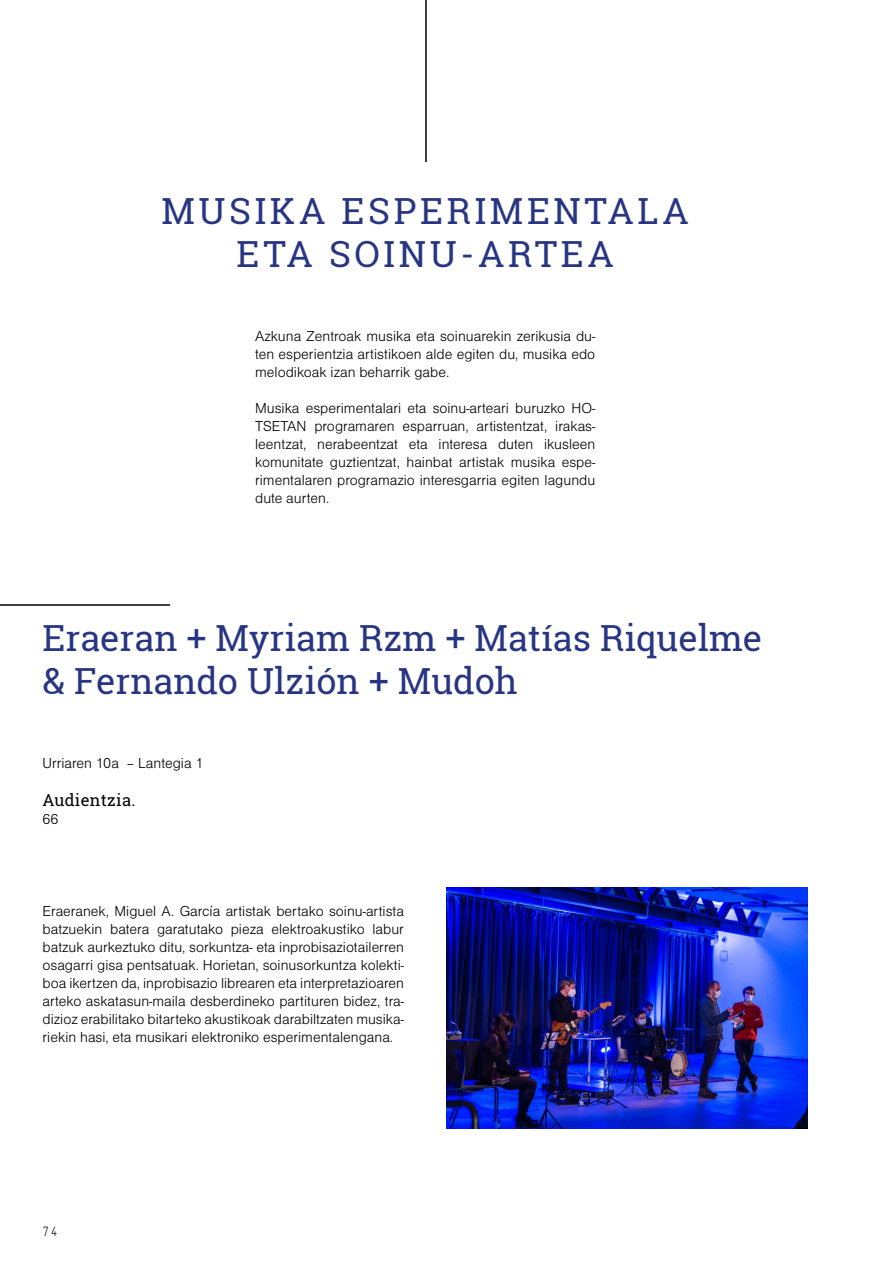
<style>
.page{position:relative;width:893px;height:1263px;background:#fff}
.page>*{position:absolute;margin:0;border:0;box-sizing:border-box;transform-origin:0 0}
.t1{font:36px/43.2px "Roboto Slab";color:#283583}
.t2{font:36px/43.2px "Roboto Slab";letter-spacing:.1em;color:#283583;text-align:center}
.t3{font:16.5px "Roboto Slab";letter-spacing:.02em;color:#000}
.t4{font:15px/18px "Nimbus Sans DOT Ligh";color:#000;text-align:justify}
.t5{font:13.5px "Alhondiga Bilbao Light Condensed L";color:#000}
</style>
<div class="page">
<hr style="left:425px;top:0;width:2px;height:162px;background:#000">
<hr style="left:0;top:604px;width:170px;height:2px;background:#000">
<img style="left:446px;top:888px;width:362px;height:241px">
<h1 class="t2" style="left:161px;top:189px;width:529px">MUSIKA ESPERIMENTALA<br>ETA SOINU-ARTEA</h1>
<p class="t4" style="left:255px;top:327px;width:342px">Azkuna Zentroak musika eta soinuarekin zerikusia du&shy;ten esperientzia artistikoen alde egiten du, musika edo melodikoak izan beharrik gabe.</p>
<p class="t4" style="left:255px;top:399px;width:342px">Musika esperimentalari eta soinu-arteari buruzko HO-TSETAN programaren esparruan, artistentzat, irakas&shy;leentzat, nerabeentzat eta interesa duten ikusleen komunitate guztientzat, hainbat artistak musika espe&shy;rimentalaren programazio interesgarria egiten lagundu dute aurten.</p>
<h1 class="t1" style="left:43px;top:616px;width:721px">Eraeran + Myriam Rzm + Matías Riquelme &amp; Fernando Ulzión + Mudoh</h1>
<p class="t4" style="left:43px;top:754px;width:162px">Urriaren 10a – Lantegia 1</p>
<p class="t3" style="left:43px;top:789px;width:94px">Audientzia.</p>
<p class="t4" style="left:43px;top:810px;width:18px">66</p>
<p class="t4" style="left:43px;top:902px;width:363px">Eraeranek, Miguel A. García artistak bertako soinu-artista batzuekin batera garatutako pieza elektroakustiko labur batzuk aurkeztuko ditu, sorkuntza- eta inprobisaziotailerren osagarri gisa pentsatuak. Horietan, soinusorkuntza kolekti&shy;boa ikertzen da, inprobisazio librearen eta interpretazioaren arteko askatasun-maila desberdineko partituren bidez, tra&shy;dizioz erabilitako bitarteko akustikoak darabiltzaten musika&shy;riekin hasi, eta musikari elektroniko esperimentalengana.</p>
<p class="t5" style="left:43px;top:1224px;width:16px">74</p>
</div>
